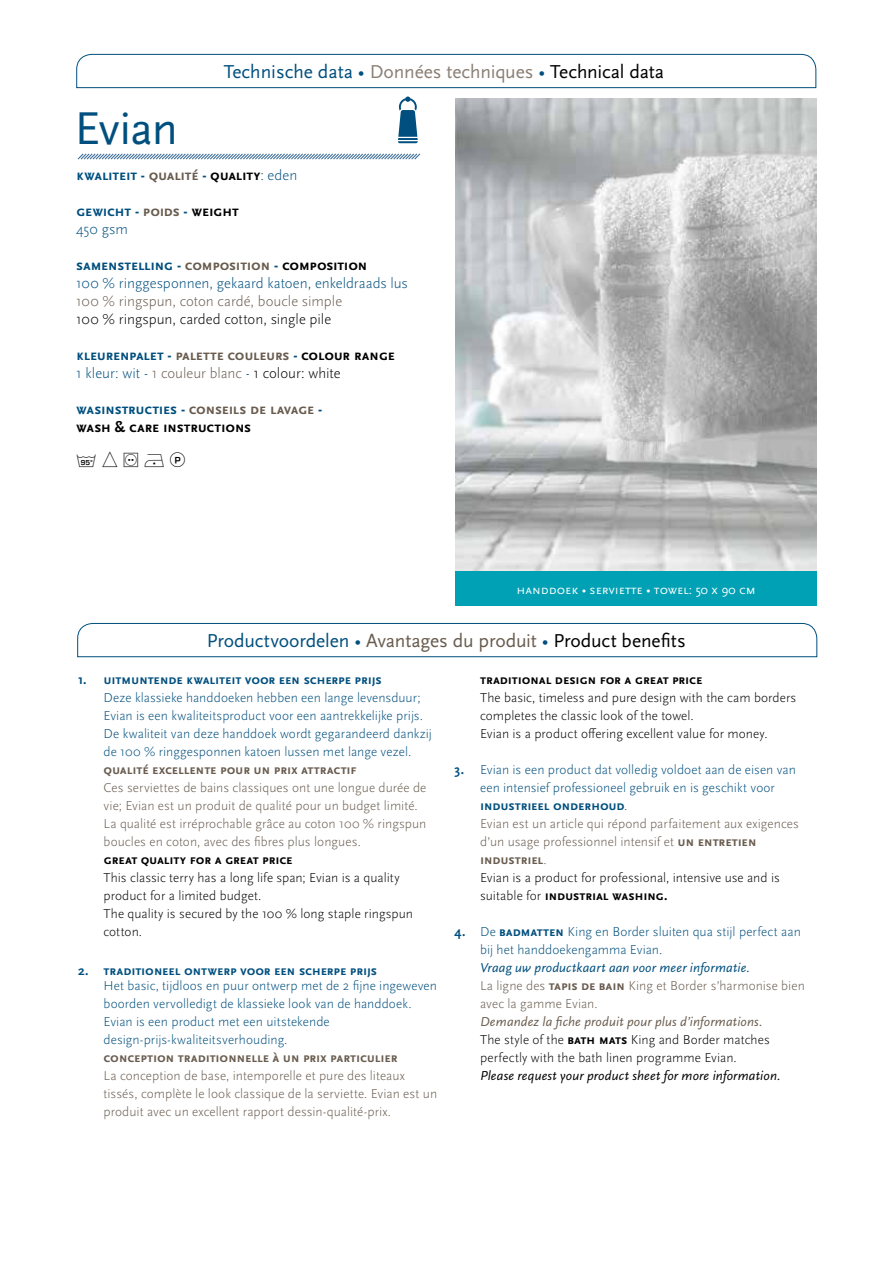
<style>
.page{position:relative;width:893px;height:1263px;background:#fff}
.page>*{position:absolute;margin:0;border:0;box-sizing:border-box;transform-origin:0 0}
.t1{font:48px "Scala Sans OT";color:#004f7e}
.t2{font:21px "Wash Care Symbols M54";color:#000}
.t3{font:19.5px "Scala Sans OT";color:#004f7e}
.t4{font:19.5px "Scala Sans OT";letter-spacing:-.005em;color:#8b7f74}
.t5{font:300 15px/18px "Scala Sans OT";color:#004f7e}
.t6{font:700 15px/18px "Scala Sans OT";letter-spacing:-.02em;color:#695c4f}
.t7{font:700 15px/18px "Scala Sans OT";letter-spacing:-.02em;color:#004f7e}
.t8{font:700 15px/18px "Scala Sans OT";letter-spacing:-.02em;color:#000}
.t9{font:300 15px "Scala Sans OT";color:#695c4f}
.t10{font:300 15px "Scala Sans OT";color:#000}
.t11{font:300 13.5px/18px "Scala Sans OT";letter-spacing:.005em;color:#004f7e}
.t12{font:300 13.5px/18px "Scala Sans OT";letter-spacing:.005em;color:#695c4f}
.t13{font:300 13.5px/18px "Scala Sans OT";letter-spacing:.005em;color:#000}
.t14{font:700 13.5px "Scala Sans OT";letter-spacing:-.015em;color:#004f7e}
.t15{font:700 13.5px "Scala Sans OT";letter-spacing:-.015em;color:#695c4f}
.t16{font:700 13.5px "Scala Sans OT";letter-spacing:-.015em;color:#000}
.t17{font:italic 13.5px "Scala Sans OT";letter-spacing:.01em;color:#000}
.t18{font:13.05px "Scala Sans OT";color:#fff}
.s1{color:#004f7e}
.s2{color:#000}
.s3{color:#695c4f}
.s4{font-weight:300}
.s5{font-weight:700}
.s6{font-weight:700;color:#695c4f}
.s7{font-weight:700;color:#000}
.s8{font-weight:300;color:#004f7e}
.s9{font-weight:300;color:#000}
.s10{font-style:inherit}
.s11{font-weight:400;font-style:italic;color:#004f7e}
.s12{font-weight:400;font-style:italic;color:#695c4f}
</style>
<div class="page">
<svg style="left:76px;top:54px;width:741px;height:34px"></svg>
<svg style="left:77px;top:153px;width:344px;height:7px"></svg>
<img style="left:455px;top:98px;width:362px;height:474px">
<div style="left:455px;top:572px;width:362px;height:34px;background:#00a1b4"></div>
<svg style="left:77px;top:623px;width:741px;height:34px"></svg>
<svg style="left:398px;top:97px;width:20px;height:46px"></svg>
<h1 class="t1" style="left:74px;top:103px;width:105px">Evian</h1>
<h3 class="t4" style="left:224px;top:61px;width:442px"><span class="s1">Technische data •</span> Données techniques <span class="s1">•</span> <span class="s2">Technical data</span></h3>
<p class="t7" style="left:76px;top:166px;width:223px">kwaliteit - <span class="s3">qualité</span> - <span class="s2">quality</span><span class="s4">: eden</span></p>
<p class="t7" style="left:76px;top:202px;width:164px">gewicht - <span class="s3">poids</span> - <span class="s2">weight<br></span><span class="s4">450 gsm</span></p>
<p class="t5" style="left:76px;top:256px;width:333px"><span class="s5">samenstelling -</span> <span class="s6">composition</span> <span class="s5">-</span> <span class="s7">composition<br></span>100 % ringgesponnen, gekaard katoen, enkeldraads lus</p>
<p class="t9" style="left:76px;top:293px;width:267px">100 % ringspun, coton cardé, boucle simple</p>
<p class="t10" style="left:76px;top:311px;width:256px">100 % ringspun, carded cotton, single pile</p>
<p class="t6" style="left:76px;top:346px;width:320px"><span class="s1">kleurenpalet -</span> palette couleurs <span class="s1">-</span> <span class="s2">colour range<br></span><span class="s8">1 kleur: wit -</span> <span class="s4">1 couleur blanc</span> <span class="s8">-</span> <span class="s9">1 colour: white</span></p>
<p class="t8" style="left:76px;top:400px;width:247px"><span class="s1">wasinstructies -</span> <span class="s3">conseils de lavage</span> <span class="s1">- </span>wash &amp; care instructions</p>
<h2 class="t2" style="left:76px;top:446px;width:22px">●</h2>
<p class="t18" style="left:517px;top:582px;width:241px">handdoek • serviette • towel: 50 x 90 cm</p>
<h3 class="t3" style="left:207px;top:630px;width:480px">Productvoordelen • <span class="s3">Avantages du produit</span> • <span class="s2">Product benefits</span></h3>
<p class="t14" style="left:78px;top:672px;width:305px">1. uitmuntende kwaliteit voor een scherpe prijs</p>
<p class="t11" style="left:104px;top:689px;width:330px">Deze klassieke handdoeken hebben een lange levensduur; Evian is een kwaliteitsproduct voor een aantrekkelijke prijs.<br>De kwaliteit van deze handdoek wordt gegarandeerd dankzij de 100 % ringgesponnen katoen lussen met lange vezel.</p>
<p class="t15" style="left:104px;top:762px;width:255px">qualité excellente pour un prix attractif</p>
<p class="t12" style="left:104px;top:779px;width:324px">Ces serviettes de bains classiques ont une longue durée de vie; Evian est un produit de qualité pour un budget limité.<br>La qualité est irréprochable grâce au coton 100 % ringspun boucles en coton, avec des fibres plus longues.</p>
<p class="t16" style="left:104px;top:852px;width:191px">great quality for a great price</p>
<p class="t13" style="left:104px;top:869px;width:311px">This classic terry has a long life span; Evian is a quality product for a limited budget.<br>The quality is secured by the 100 % long staple ringspun cotton.</p>
<p class="t14" style="left:78px;top:963px;width:301px">2. traditioneel ontwerp voor een scherpe prijs</p>
<p class="t11" style="left:104px;top:977px;width:335px">Het basic, tijdloos en puur ontwerp met de 2 fijne ingeweven boorden vervolledigt de klassieke look van de handdoek.<br>Evian is een product met een uitstekende design-prijs-kwaliteitsverhouding.</p>
<p class="t15" style="left:104px;top:1050px;width:296px">conception traditionnelle à un prix particulier</p>
<p class="t12" style="left:104px;top:1067px;width:335px">La conception de base, intemporelle et pure des liteaux tissés, complète le look classique de la serviette. Evian est un produit avec un excellent rapport dessin-qualité-prix.</p>
<p class="t16" style="left:480px;top:672px;width:224px">traditional design for a great price</p>
<p class="t13" style="left:480px;top:689px;width:318px">The basic, timeless and pure design with the cam borders completes the classic look of the towel.<br>Evian is a product offering excellent value for money.</p>
<p class="t11" style="left:480px;top:761px;width:320px;text-indent:-26px"><span class="s5">3.</span> Evian is een product dat volledig voldoet aan de eisen van een intensief professioneel gebruik en is geschikt voor <span class="s5">industrieel onderhoud</span><span class="s10">.<br></span><span class="s3">Evian est un article qui répond parfaitement aux exigences d’un usage professionnel intensif et</span> <span class="s6">un entretien industriel</span><span class="s3">.<br></span><span class="s2">Evian is a product for professional, intensive use and is suitable for</span> <span class="s7">industrial washing.</span></p>
<p class="t11" style="left:480px;top:923px;width:322px;text-indent:-26px"><span class="s5">4.</span> De <span class="s5">badmatten</span> King en Border sluiten qua stijl perfect aan bij het handdoekengamma Evian.</p>
<p class="t12" style="left:480px;top:959px;width:326px"><span class="s11">Vraag uw productkaart aan voor meer informatie.<br></span>La ligne des <span class="s5">tapis de bain</span> King et Border s’harmonise bien avec la gamme Evian.</p>
<p class="t13" style="left:480px;top:1013px;width:291px"><span class="s12">Demandez la fiche produit pour plus d’informations.<br></span>The style of the <span class="s5">bath mats</span> King and Border matches perfectly with the bath linen programme Evian.</p>
<p class="t17" style="left:480px;top:1068px;width:302px">Please request your product sheet for more information.</p>
</div>
